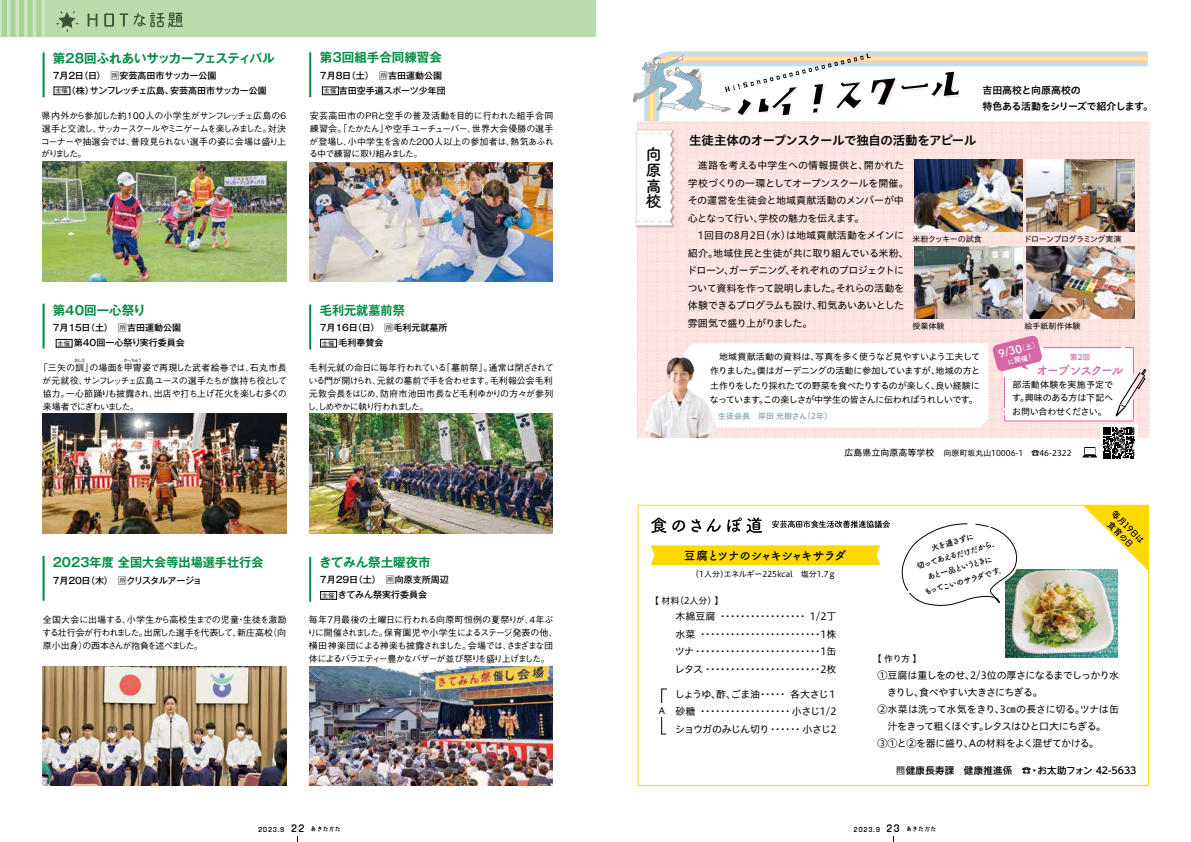
<style>
.page{position:relative;width:1191px;height:842px;background:#fff}
.page>*{position:absolute;margin:0;border:0;box-sizing:border-box;transform-origin:0 0}
.t1{font:700 15.8px/15.8px "Tsuku B Rd Gothic";color:#000;text-align:justify}
.t2{font:700 12.5px "Gothic MB101 Pro De";color:#008d43}
.t3{font:12.5px "Hiragino UD Sans Std N W6";letter-spacing:-.045em;color:#000}
.t4{font:12.5px "Tsuku B Rd Gothic Std B";letter-spacing:-.15em;color:#d368a4}
.t5{font:700 12px "Tsuku B Rd Gothic";letter-spacing:-.105em;color:#000}
.t6{font:11.1px "Tsuku B Rd Gothic Std B";color:#fff}
.t7{font:10px/17.5px "Hiragino UD Sans Std N W4";letter-spacing:-.035em;color:#000;text-align:justify}
.t8{font:10px/17.5px "Hiragino UD Sans Std N W4";letter-spacing:-.015em;color:#000}
.t9{font:10px/16px "Hiragino UD Sans Std N W6";letter-spacing:-.03em;color:#000}
.t10{font:10px "Hiragino UD Sans Std N W4";letter-spacing:-.055em;color:#000}
.t11{font:10px "Hiragino UD Sans Std N W4";letter-spacing:-.08em;color:#000}
.t12{font:500 9.5px "UD Shin M Go Pro";letter-spacing:.02em;color:#000}
.t13{font:500 9px/13px "Gothic BBB Pro";letter-spacing:-.075em;color:#000;text-align:justify}
.t14{font:9px/14.5px "Hiragino UD Sans Std N W4";letter-spacing:-.03em;color:#000;text-align:justify}
.t15{font:500 9px/15px "Gothic MB101 Pro";color:#000}
.t16{font:500 9px "Gothic MB101 Pro";letter-spacing:-.05em;color:#000}
.t17{font:8px "Hiragino UD Sans Std N W4";color:#000}
.t18{font:8px/13.5px "Tsuku B Rd Gothic Std B";color:#000;text-align:center}
.t19{font:8px "Hiragino UD Sans Std N W5";color:#7a9fb1}
.t20{font:8px "Hiragino UD Sans Std N W4";letter-spacing:-.07em;color:#000}
.t21{font:8px "Hiragino UD Sans Std N W4";letter-spacing:-.02em;color:#000}
.t22{font:8px "Tsuku B Rd Gothic Std B";color:#d368a4}
.t23{font:7.5px "UD Shin M Go Pro";color:#000}
.t24{font:7.2px "Tsuku B Rd Gothic Std B";color:#fff}
.t25{font:7px "TA kokoro no 2";color:#000}
.t26{font:500 6.5px "Gothic BBB Pro";color:#000}
.t27{font:500 4.5px "Gothic BBB Pro";letter-spacing:-.215em;color:#000}
.s1{font-family:"Gothic BBB Pro";font-size:6.5px}
.s2{font-size:9.9px}
.s3{font-size:7.4px}
.s4{font-family:"PA1 Gothic Std";font-size:9px}
.s5{font-size:10.5px}
.s6{font-size:6px}
</style>
<div class="page">
<img style="left:1005px;top:570px;width:112px;height:87px">
<div style="left:637px;top:505px;width:512px;height:281px;border:1px solid #ffd900"></div>
<svg style="left:1083px;top:505px;width:65px;height:66px"></svg>
<svg style="left:651px;top:518px;width:15px;height:15px"></svg>
<svg style="left:672px;top:520px;width:13px;height:12px"></svg>
<svg style="left:691px;top:519px;width:30px;height:13px"></svg>
<svg style="left:727px;top:517px;width:35px;height:16px"></svg>
<svg style="left:772px;top:520px;width:118px;height:8px"></svg>
<div style="left:651px;top:545px;width:229px;height:20px;background:#ffd900"></div>
<svg style="left:661px;top:688px;width:6px;height:46px"></svg>
<div style="left:656px;top:703px;width:10px;height:14px;background:#fff"></div>
<svg style="left:901px;top:523px;width:118px;height:86px"></svg>
<hr style="left:43px;top:52px;width:2px;height:45px;background:#008d43">
<hr style="left:309px;top:52px;width:2px;height:45px;background:#008d43">
<div style="left:322px;top:87px;width:16px;height:8px;border:1px solid #000"></div>
<div style="left:54px;top:87px;width:16px;height:8px;border:1px solid #000"></div>
<div style="left:320px;top:591px;width:17px;height:8px;border:1px solid #000"></div>
<img style="left:43px;top:162px;width:243px;height:120px">
<img style="left:309px;top:162px;width:244px;height:119px">
<hr style="left:309px;top:557px;width:2px;height:45px;background:#008d43">
<div style="left:0;top:0;width:595px;height:37px;background:#badcad"></div>
<svg style="left:88px;top:13px;width:9px;height:14px"></svg>
<svg style="left:104px;top:13px;width:79px;height:14px"></svg>
<div style="left:0;top:0;width:43px;height:37px;background:#a7d397"></div>
<hr style="left:41px;top:0;width:4px;height:37px;background:#cde5c3">
<hr style="left:33px;top:0;width:3px;height:37px;background:#cde5c3">
<hr style="left:24px;top:0;width:4px;height:37px;background:#cde5c3">
<hr style="left:16px;top:0;width:3px;height:37px;background:#cde5c3">
<hr style="left:7px;top:0;width:3px;height:37px;background:#cde5c3">
<hr style="left:0;top:0;width:2px;height:37px;background:#cde5c3">
<svg style="left:56px;top:11px;width:22px;height:21px"></svg>
<hr style="left:43px;top:556px;width:2px;height:45px;background:#008d43">
<img style="left:43px;top:666px;width:243px;height:119px">
<img style="left:309px;top:666px;width:244px;height:119px">
<img style="left:309px;top:414px;width:244px;height:119px">
<div style="left:320px;top:339px;width:17px;height:8px;border:1px solid #000"></div>
<hr style="left:309px;top:305px;width:2px;height:44px;background:#008d43">
<hr style="left:43px;top:304px;width:2px;height:45px;background:#008d43">
<div style="left:56px;top:339px;width:16px;height:8px;border:1px solid #000"></div>
<img style="left:43px;top:414px;width:243px;height:119px">
<svg style="left:642px;top:51px;width:506px;height:71px;background:#cfe0e3"></svg>
<svg style="left:648px;top:56px;width:501px;height:66px"></svg>
<svg style="left:1103px;top:458px;width:31px;height:1px"></svg>
<img style="left:635px;top:133px;width:1px;height:93px">
<svg style="left:632px;top:53px;width:328px;height:64px"></svg>
<img style="left:636px;top:123px;width:514px;height:335px">
<h2 class="t2" style="left:53px;top:48px;width:223px">第28回ふれあいサッカーフェスティバル</h2>
<h2 class="t2" style="left:320px;top:47px;width:123px">第3回組手合同練習会</h2>
<p class="t15" style="left:53px;top:67px;width:216px">7月2日（日）　□<span class="s1">所</span>安芸高田市サッカー公園<br>　　（株）サンフレッチェ広島、安芸高田市サッカー公園</p>
<p class="t15" style="left:339px;top:67px;width:108px;text-indent:-19px">7月8日（土）　□<span class="s1">所</span>吉田運動公園吉田空手道スポーツ少年団</p>
<p class="t26" style="left:55px;top:85px;width:14px">主催</p>
<p class="t26" style="left:323px;top:85px;width:14px">主催</p>
<p class="t13" style="left:41px;top:107px;width:247px">県内外から参加した約100人の小学生がサンフレッチェ広島の6選手と交流し、サッカースクールやミニゲームを楽しみました。対決コーナーや抽選会では、普段見られない選手の姿に会場は盛り上がりました。</p>
<p class="t13" style="left:309px;top:107px;width:246px">安芸高田市のPRと空手の普及活動を目的に行われた組手合同練習会。「たかたん」や空手ユーチューバー、世界大会優勝の選手が登場し、小中学生を含めた200人以上の参加者は、熱気あふれる中で練習に取り組みました。</p>
<h2 class="t2" style="left:53px;top:299px;width:94px">第40回一心祭り</h2>
<p class="t26" style="left:57px;top:338px;width:14px">主催</p>
<p class="t13" style="left:42px;top:360px;width:247px;text-indent:-3px">「三矢の訓」の場面を甲冑姿で再現した武者絵巻では、石丸市長が元就役、サンフレッチェ広島ユースの選手たちが旗持ち役として協力。一心節踊りも披露され、出店や打ち上げ花火を楽しむ多くの来場者でにぎわいました。</p>
<p class="t15" style="left:53px;top:319px;width:134px">7月15日（土）　□<span class="s1">所</span>吉田運動公園　　 第40回一心祭り実行委員会</p>
<p class="t27" style="left:74px;top:357px;width:13px">おしえ</p>
<p class="t27" style="left:123px;top:357px;width:20px">かっちゅう</p>
<h2 class="t2" style="left:320px;top:299px;width:86px">毛利元就墓前祭</h2>
<p class="t15" style="left:338px;top:319px;width:110px;text-indent:-19px">7月16日（日）　□<span class="s1">所</span>毛利元就墓所毛利奉賛会</p>
<p class="t26" style="left:322px;top:338px;width:14px">主催</p>
<p class="t13" style="left:307px;top:360px;width:248px">毛利元就の命日に毎年行われている「墓前祭」。通常は閉ざされている門が開けられ、元就の墓前で手を合わせます。毛利報公会毛利元敦会長をはじめ、防府市池田市長など毛利ゆかりの方々が参列し、しめやかに執り行われました。</p>
<h2 class="t2" style="left:53px;top:552px;width:212px">2023年度 全国大会等出場選手壮行会</h2>
<h2 class="t2" style="left:319px;top:552px;width:113px">きてみん祭土曜夜市</h2>
<p class="t16" style="left:53px;top:573px;width:151px">7月20日（木）　□<span class="s1">所</span>クリスタルアージョ</p>
<p class="t15" style="left:320px;top:571px;width:131px;text-align:center">7月29日（土）　□<span class="s1">所</span>向原支所周辺きてみん祭実行委員会</p>
<p class="t26" style="left:322px;top:590px;width:14px">主催</p>
<p class="t13" style="left:42px;top:612px;width:246px">全国大会に出場する、小学生から高校生までの児童・生徒を激励する壮行会が行われました。出席した選手を代表して、新庄高校（向原小出身）の西本さんが抱負を述べました。</p>
<p class="t13" style="left:308px;top:612px;width:252px;text-align:left">毎年7月最後の土曜日に行われる向原町恒例の夏祭りが、4年ぶりに開催されました。保育園児や小学生によるステージ発表の他、横田神楽団による神楽も披露されました。会場では、さまざまな団体によるバラエティー豊かなバザーが並び祭りを盛り上げました。</p>
<h1 class="t1" style="left:646px;top:145px;width:17px">向原高校</h1>
<p class="t9" style="left:982px;top:82px;width:172px">吉田高校と向原高校の<br>特色ある活動をシリーズで紹介します。</p>
<h2 class="t3" style="left:689px;top:131px;width:289px">生徒主体のオープンスクールで独自の活動をアピール</h2>
<p class="t8" style="left:687px;top:156px;width:223px;text-indent:10px">進路を考える中学生への情報提供と、開かれた学校づくりの一環としてオープンスクールを開催。その運営を生徒会と地域貢献活動のメンバーが中心となって行い、学校の魅力を伝えます。</p>
<p class="t7" style="left:687px;top:226px;width:223px;text-align:left;text-indent:11px">1回目の8月2日（水）は地域貢献活動をメインに紹介。地域住民と生徒が共に取り組んでいる米粉、ドローン、ガーデニング、それぞれのプロジェクトについて資料を作って説明しました。それらの活動を体験できるプログラムも設け、和気あいあいとした雰囲気で盛り上がりました。</p>
<p class="t14" style="left:710px;top:349px;width:272px;text-indent:9px">地域貢献活動の資料は、写真を多く使うなど見やすいよう工夫して作りました。僕はガーデニングの活動に参加していますが、地域の方と土作りをしたり採れたての野菜を食べたりするのが楽しく、良い経験になっています。この楽しさが中学生の皆さんに伝わればうれしいです。</p>
<p class="t19" style="left:718px;top:410px;width:115px">生徒会長　岸田 光樹さん（2年）</p>
<p class="t21" style="left:912px;top:233px;width:71px">米粉クッキーの試食</p>
<p class="t20" style="left:1023px;top:233px;width:99px">ドローンプログラミング実演</p>
<p class="t17" style="left:912px;top:320px;width:33px">授業体験</p>
<p class="t17" style="left:1024px;top:320px;width:57px">絵手紙制作体験</p>
<p class="t6" style="left:996px;top:346px;width:43px;rotate:-15deg">9<span class="s2">/</span>30<span class="s3">（土）</span></p>
<p class="t24" style="left:1006px;top:357px;width:28px;rotate:-15deg">に開催！</p>
<p class="t22" style="left:1069px;top:351px;width:22px">第2回</p>
<h2 class="t4" style="left:1036px;top:361px;width:89px">オープンスクール</h2>
<p class="t14" style="left:1012px;top:377px;width:103px;line-height:13.5px">部活動体験を実施予定です。興味のある方は下記へお問い合わせください。</p>
<p class="t17" style="left:844px;top:447px;width:229px"><span class="s4">広島県立向原高等学校　</span>向原町坂丸山10006-1　☎46-2322</p>
<h3 class="t5" style="left:684px;top:546px;width:164px">豆腐とツナのシャキシャキサラダ</h3>
<p class="t14" style="left:650px;top:593px;width:75px">【 材料（2人分）】</p>
<p class="t7" style="left:675px;top:607px;width:163px">木綿豆腐・・・・・・・・・・・・・・・・・ 1/2丁水菜・・・・・・・・・・・・・・・・・・・・・・・・1株ツナ・・・・・・・・・・・・・・・・・・・・・・・・・1缶レタス・・・・・・・・・・・・・・・・・・・・・・・2枚</p>
<p class="t7" style="left:675px;top:685px;width:164px">しょうゆ、酢、ごま油・・・・・各大さじ１砂糖・・・・・・・・・・・・・・・・・・小さじ1/2ショウガのみじん切り・・・・・・小さじ2</p>
<p class="t17" style="left:691px;top:568px;width:146px">（1人分）エネルギー225kcal　塩分1.7ｇ</p>
<p class="t14" style="left:657px;top:702px;width:10px">Ａ</p>
<p class="t18" style="left:911px;top:546px;width:87px;rotate:-16deg">火を通さずに<br>切ってあえるだけだから、あと一品というときに<br>もってこいのサラダです。</p>
<p class="t14" style="left:873px;top:650px;width:50px">【 作り方 】</p>
<p class="t10" style="left:877px;top:667px;width:243px">①豆腐は重しをのせ、2/3位の厚さになるまでしっかり水</p>
<p class="t7" style="left:887px;top:682px;width:157px">きりし、食べやすい大きさにちぎる。</p>
<p class="t8" style="left:877px;top:699px;width:243px">②水菜は洗って水気をきり、3㎝の長さに切る。ツナは缶</p>
<p class="t11" style="left:887px;top:718px;width:220px">汁をきって粗くほぐす。レタスはひと口大にちぎる。</p>
<p class="t7" style="left:877px;top:733px;width:223px">③①と②を器に盛り、Aの材料をよく混ぜてかける。</p>
<p class="t12" style="left:896px;top:762px;width:242px">□健康長寿課　健康推進係　☎・お太助フォン 42-5633</p>
<p class="t23" style="left:897px;top:764px;width:9px">問</p>
<p class="t25" style="left:258px;top:825px;width:85px">2023.9 <span class="s5">22</span> <span class="s6">あきたかた</span></p>
<p class="t25" style="left:853px;top:825px;width:85px">2023.9 <span class="s5">23</span> <span class="s6">あきたかた</span></p>
</div>
